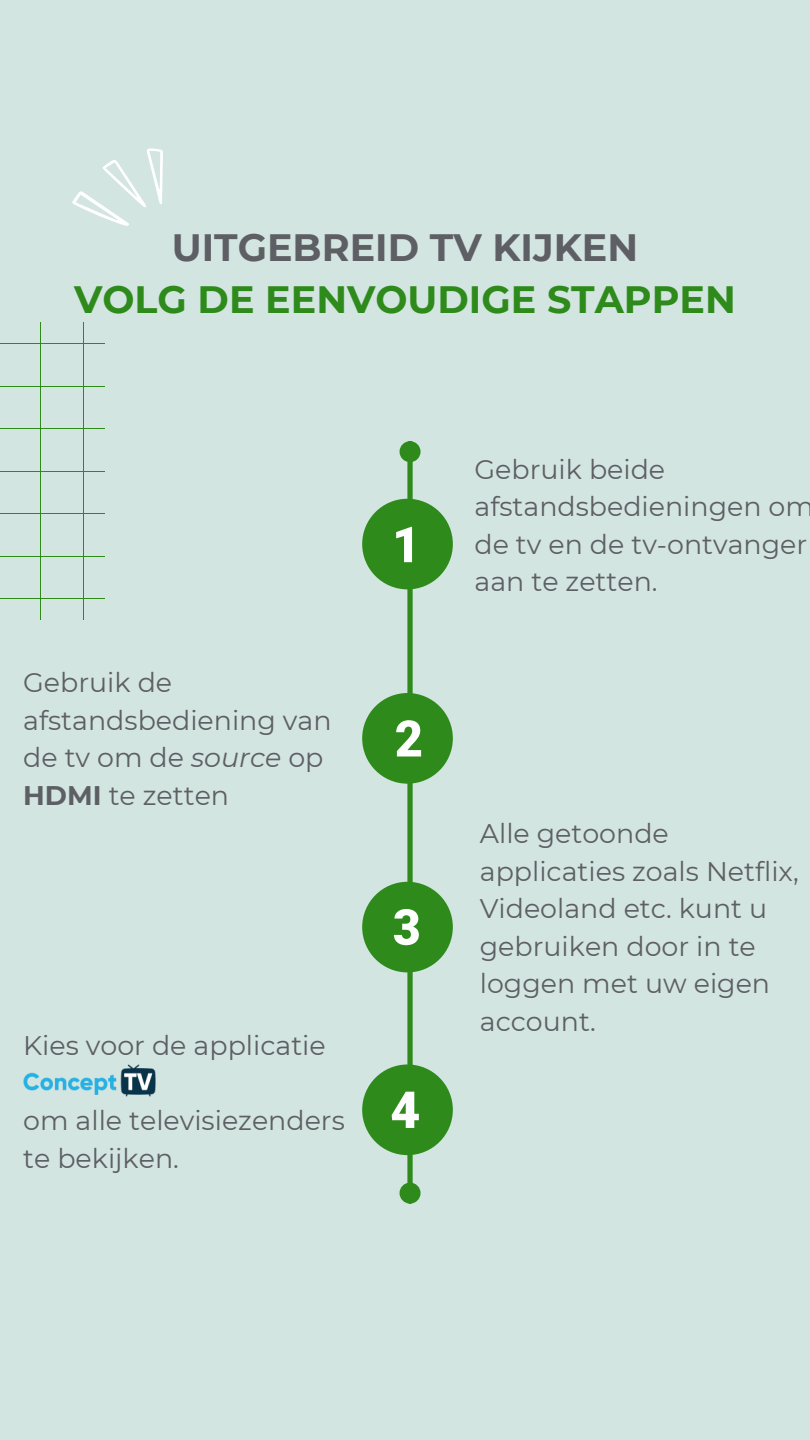
<style>
.page{position:relative;width:810px;height:1440px;background:#d3e5e1}
.page>*{position:absolute;margin:0;border:0;box-sizing:border-box;transform-origin:0 0}
.t1{font:700 38px "Montserrat";color:#2e8b1b}
.t2{font:700 38px "Montserrat";color:#5d5f64}
.t3{font:26.9px/37.5px "Montserrat";color:#5d5f64}
.s1{font-style:italic}
.s2{font-weight:700}
</style>
<div class="page">
<div style="left:407px;top:462px;width:6px;height:721px;background:#2e8b1b"></div>
<div style="left:402px;top:1185px;width:16px;height:16px;background:#2e8b1b;border-radius:50%"></div>
<div style="left:400px;top:1183px;width:21px;height:21px;border:5px solid #2e8b1b;border-radius:50%"></div>
<div style="left:402px;top:444px;width:16px;height:16px;background:#2e8b1b;border-radius:50%"></div>
<div style="left:400px;top:441px;width:21px;height:21px;border:5px solid #2e8b1b;border-radius:50%"></div>
<div style="left:362px;top:499px;width:91px;height:90px;background:#2e8b1b;border-radius:50%"></div>
<svg style="left:396px;top:527px;width:16px;height:35px"></svg>
<div style="left:362px;top:693px;width:91px;height:91px;background:#2e8b1b;border-radius:50%"></div>
<svg style="left:396px;top:720px;width:25px;height:36px"></svg>
<div style="left:362px;top:882px;width:91px;height:90px;background:#2e8b1b;border-radius:50%"></div>
<svg style="left:394px;top:909px;width:25px;height:36px"></svg>
<div style="left:362px;top:1064px;width:91px;height:91px;background:#2e8b1b;border-radius:50%"></div>
<svg style="left:392px;top:1092px;width:27px;height:36px"></svg>
<svg style="left:72px;top:148px;width:91px;height:78px"></svg>
<hr style="left:83px;top:322px;width:1px;height:298px;background:#2e8b1b">
<hr style="left:40px;top:322px;width:1px;height:298px;background:#2e8b1b">
<hr style="left:0;top:598px;width:104px;height:1px;background:#2e8b1b">
<hr style="left:0;top:556px;width:104px;height:1px;background:#2e8b1b">
<hr style="left:0;top:513px;width:104px;height:1px;background:#2e8b1b">
<hr style="left:0;top:471px;width:104px;height:1px;background:#2e8b1b">
<hr style="left:0;top:428px;width:104px;height:1px;background:#2e8b1b">
<hr style="left:0;top:386px;width:104px;height:1px;background:#2e8b1b">
<hr style="left:0;top:343px;width:104px;height:1px;background:#2e8b1b">
<img style="left:23px;top:1064px;width:133px;height:33px">
<h1 class="t2" style="left:172px;top:224px;width:468px">UITGEBREID TV KIJKEN</h1>
<p class="t1" style="left:74px;top:277px;width:663px">VOLG DE EENVOUDIGE STAPPEN</p>
<p class="t3" style="left:23px;top:664px;width:310px">Gebruik de afstandsbediening van de tv om de <span class="s1">source</span> op<br><span class="s2">HDMI</span> te zetten</p>
<p class="t3" style="left:23px;top:1027px;width:304px">Kies voor de applicatie</p>
<p class="t3" style="left:23px;top:1102px;width:323px">om alle televisiezenders te bekijken.</p>
<h1 class="t3" style="left:474px;top:451px;width:341px">Gebruik beide afstandsbedieningen om de tv en de tv-ontvanger aan te zetten.</h1>
<p class="t3" style="left:480px;top:815px;width:320px">Alle getoonde applicaties zoals Netflix,<br>Videoland etc. kunt u gebruiken door in te loggen met uw eigen account.</p>
</div>
